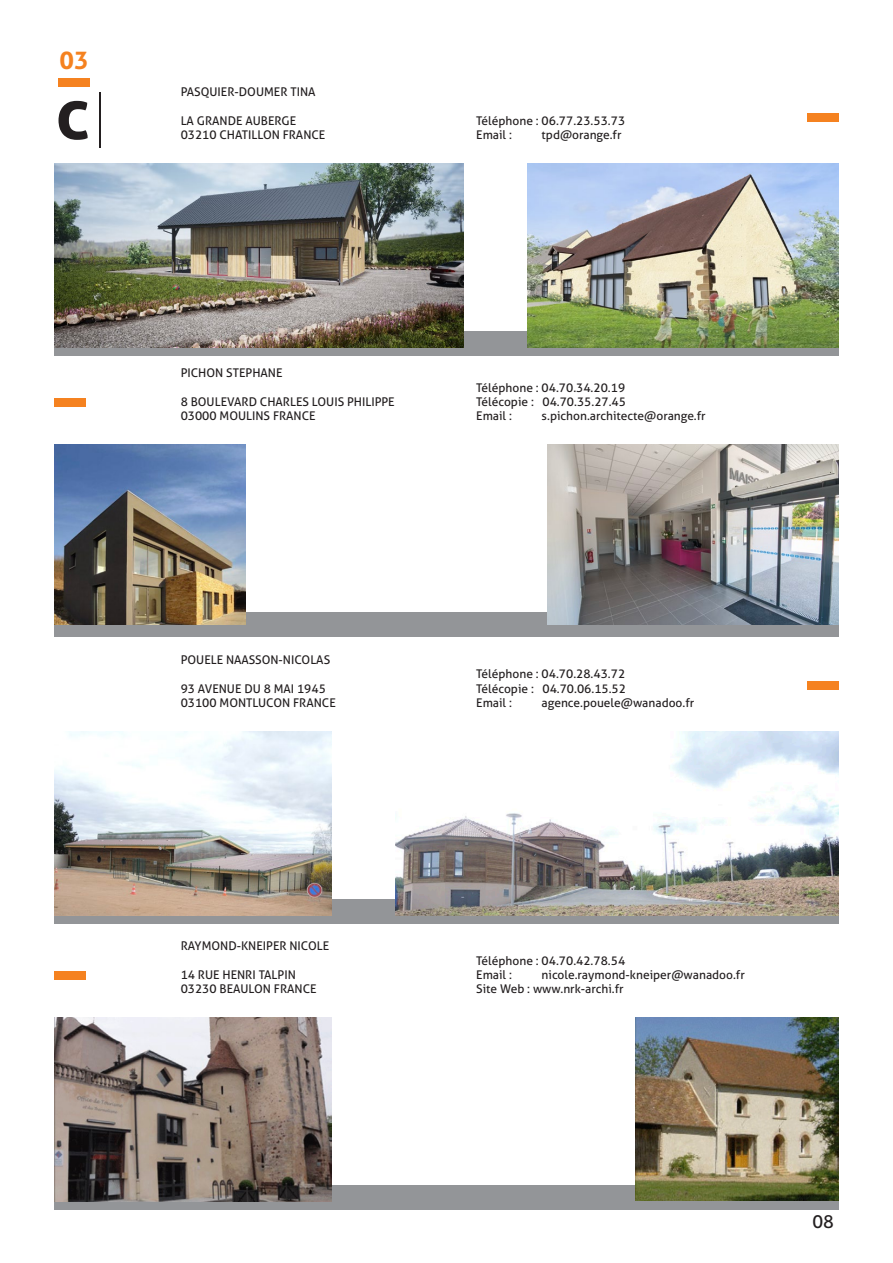
<style>
.page{position:relative;width:893px;height:1263px;background:#fff}
.page>*{position:absolute;margin:0;border:0;box-sizing:border-box;transform-origin:0 0}
.t1{font:700 24.45px "Aller";color:#f58220}
.t2{font:18px "Aller";color:#231f20}
.t3{font:12px "Aller";color:#231f20}
</style>
<div class="page">
<hr style="left:99px;top:92px;width:2px;height:56px;background:#231f20">
<svg style="left:59px;top:101px;width:29px;height:39px"></svg>
<div style="left:58px;top:78px;width:31px;height:8px;background:#f58220"></div>
<div style="left:54px;top:331px;width:785px;height:25px;background:#939598"></div>
<img style="left:54px;top:164px;width:409px;height:184px">
<img style="left:528px;top:164px;width:311px;height:184px">
<div style="left:54px;top:399px;width:31px;height:8px;background:#f58220"></div>
<div style="left:807px;top:114px;width:32px;height:8px;background:#f58220"></div>
<div style="left:54px;top:612px;width:785px;height:25px;background:#939598"></div>
<img style="left:54px;top:445px;width:191px;height:180px">
<img style="left:548px;top:445px;width:291px;height:180px">
<div style="left:54px;top:899px;width:785px;height:24px;background:#939598"></div>
<img style="left:54px;top:731px;width:278px;height:184px">
<img style="left:395px;top:731px;width:444px;height:184px">
<div style="left:54px;top:972px;width:31px;height:8px;background:#f58220"></div>
<div style="left:807px;top:681px;width:32px;height:8px;background:#f58220"></div>
<div style="left:54px;top:1185px;width:785px;height:25px;background:#939598"></div>
<img style="left:54px;top:1017px;width:278px;height:185px">
<img style="left:635px;top:1017px;width:204px;height:183px">
<h1 class="t1" style="left:59px;top:45px;width:31px">03</h1>
<p class="t3" style="left:181px;top:85px;width:136px">PASQUIER-DOUMER TINA</p>
<p class="t3" style="left:181px;top:113px;width:117px">LA GRANDE AUBERGE</p>
<p class="t3" style="left:181px;top:128px;width:146px">03210 CHATILLON FRANCE</p>
<p class="t3" style="left:476px;top:113px;width:150px">Téléphone : 06.77.23.53.73</p>
<p class="t3" style="left:476px;top:128px;width:37px">Email :</p>
<p class="t3" style="left:542px;top:128px;width:81px">tpd@orange.fr</p>
<p class="t3" style="left:181px;top:366px;width:103px">PICHON STEPHANE</p>
<p class="t3" style="left:181px;top:394px;width:215px">8 BOULEVARD CHARLES LOUIS PHILIPPE</p>
<p class="t3" style="left:181px;top:409px;width:136px">03000 MOULINS FRANCE</p>
<p class="t3" style="left:476px;top:380px;width:150px">Téléphone : 04.70.34.20.19</p>
<p class="t3" style="left:476px;top:394px;width:151px">Télécopie : 04.70.35.27.45</p>
<p class="t3" style="left:476px;top:409px;width:37px">Email :</p>
<p class="t3" style="left:542px;top:409px;width:166px">s.pichon.architecte@orange.fr</p>
<p class="t3" style="left:181px;top:652px;width:151px">POUELE NAASSON-NICOLAS</p>
<p class="t3" style="left:181px;top:681px;width:147px">93 AVENUE DU 8 MAI 1945</p>
<p class="t3" style="left:181px;top:695px;width:157px">03100 MONTLUCON FRANCE</p>
<p class="t3" style="left:181px;top:939px;width:150px">RAYMOND-KNEIPER NICOLE</p>
<p class="t3" style="left:181px;top:967px;width:117px">14 RUE HENRI TALPIN</p>
<p class="t3" style="left:181px;top:982px;width:137px">03230 BEAULON FRANCE</p>
<p class="t3" style="left:476px;top:667px;width:150px">Téléphone : 04.70.28.43.72</p>
<p class="t3" style="left:476px;top:681px;width:151px">Télécopie : 04.70.06.15.52</p>
<p class="t3" style="left:476px;top:695px;width:37px">Email :</p>
<p class="t3" style="left:542px;top:695px;width:154px">agence.pouele@wanadoo.fr</p>
<p class="t3" style="left:476px;top:953px;width:150px">Téléphone : 04.70.42.78.54</p>
<p class="t3" style="left:476px;top:967px;width:37px">Email :</p>
<p class="t3" style="left:542px;top:967px;width:205px">nicole.raymond-kneiper@wanadoo.fr</p>
<p class="t3" style="left:476px;top:982px;width:149px">Site Web : www.nrk-archi.fr</p>
<p class="t2" style="left:812px;top:1211px;width:23px">08</p>
</div>
